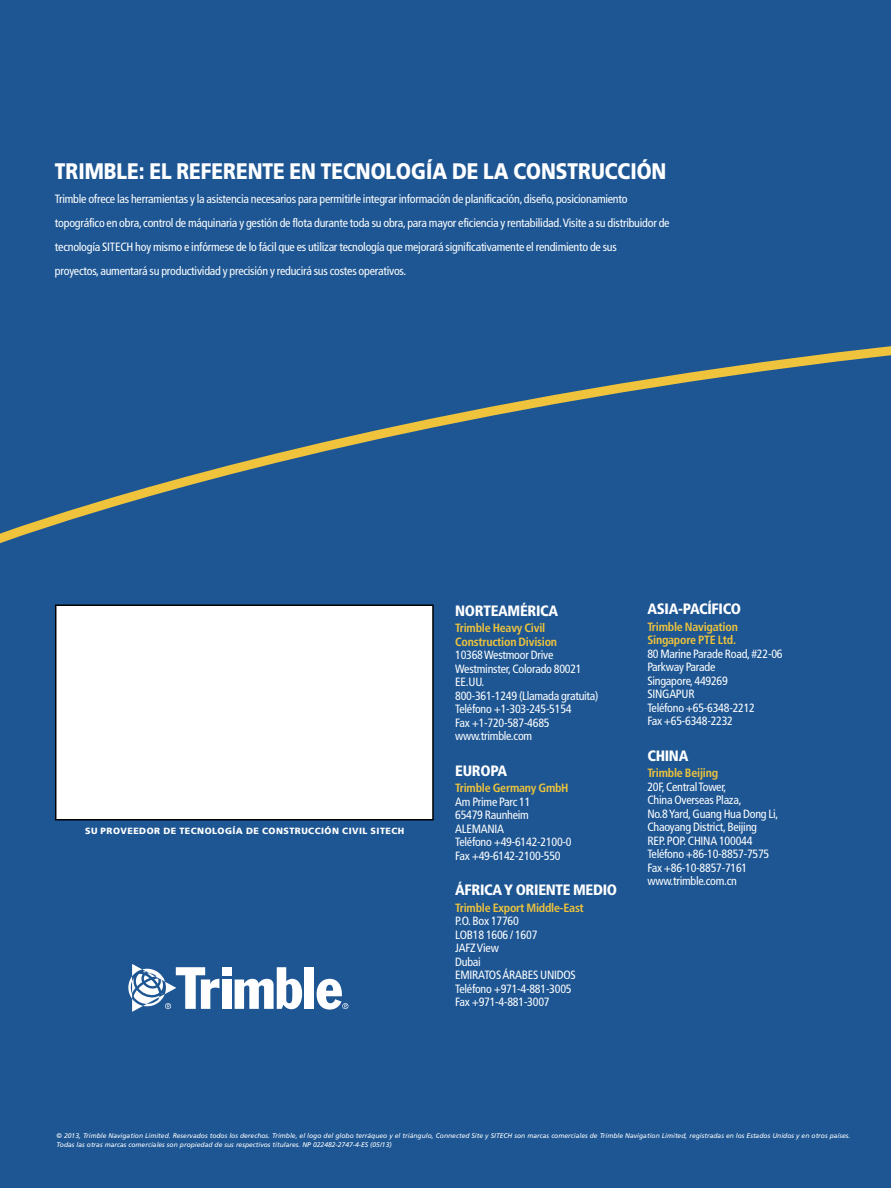
<style>
.page{position:relative;width:891px;height:1188px;background:#1d5693}
.page>*{position:absolute;margin:0;border:0;box-sizing:border-box;transform-origin:0 0}
.t1{font:900 22.5px "Frutiger LT Std";color:#fff;scale:.85 1}
.t2{font:900 condensed 15px "Frutiger LT Std";letter-spacing:-.02em;color:#fff}
.t3{font:condensed 12px/13.5px "Frutiger LT Std";letter-spacing:-.02em;color:#fff}
.t4{font:700 condensed 12px/13.5px "Frutiger LT Std";letter-spacing:-.02em;color:#efc33b}
.t5{font:900 9px "Frutiger LT Std";letter-spacing:.05em;color:#fff}
.t6{font:italic 6.75px/9px "Frutiger LT Std";color:#fff}
</style>
<div class="page">
<div style="left:56px;top:605px;width:377px;height:215px;background:#fff"></div>
<div style="left:55px;top:604px;width:379px;height:216px;border:2px solid #000"></div>
<div style="left:222px;top:980px;width:9px;height:29px;background:#fff"></div>
<svg style="left:235px;top:967px;width:67px;height:42px"></svg>
<div style="left:305px;top:967px;width:9px;height:42px;background:#fff"></div>
<div style="left:222px;top:967px;width:9px;height:8px;background:#fff"></div>
<svg style="left:317px;top:979px;width:31px;height:31px"></svg>
<svg style="left:128px;top:964px;width:91px;height:48px"></svg>
<svg style="left:0;top:346px;width:891px;height:198px"></svg>
<h1 class="t1" style="left:55px;top:158px;width:721px">TRIMBLE: EL REFERENTE EN TECNOLOGÍA DE LA CONSTRUCCIÓN</h1>
<p class="t3" style="left:55px;top:187px;width:616px;line-height:24px">Trimble ofrece las herramientas y la asistencia necesarios para permitirle integrar información de planificación, diseño, posicionamiento topográfico en obra, control de máquinaria y gestión de flota durante toda su obra, para mayor eficiencia y rentabilidad. Visite a su distribuidor de tecnología SITECH hoy mismo e infórmese de lo fácil que es utilizar tecnología que mejorará significativamente el rendimiento de sus<br>proyectos, aumentará su productividad y precisión y reducirá sus costes operativos.</p>
<p class="t5" style="left:85px;top:825px;width:321px">SU PROVEEDOR DE TECNOLOGÍA DE CONSTRUCCIÓN CIVIL SITECH</p>
<p class="t2" style="left:455px;top:602px;width:105px">NORTEAMÉRICA</p>
<p class="t4" style="left:455px;top:622px;width:103px">Trimble Heavy Civil<br>Construction Division</p>
<p class="t3" style="left:455px;top:649px;width:145px">10368 Westmoor Drive<br>Westminster, Colorado 80021<br>EE.UU.<br>800-361-1249 (Llamada gratuita)<br>Teléfono +1-303-245-5154<br>Fax +1-720-587-4685 www.trimble.com</p>
<p class="t2" style="left:455px;top:761px;width:54px">EUROPA</p>
<p class="t4" style="left:455px;top:781px;width:115px">Trimble Germany GmbH</p>
<p class="t3" style="left:455px;top:795px;width:118px">Am Prime Parc 11<br>65479 Raunheim<br>ALEMANIA<br>Teléfono +49-6142-2100-0<br>Fax +49-6142-2100-550</p>
<p class="t2" style="left:455px;top:881px;width:163px">ÁFRICA Y ORIENTE MEDIO</p>
<p class="t4" style="left:455px;top:901px;width:130px">Trimble Export Middle-East</p>
<p class="t3" style="left:455px;top:914px;width:122px">P.O. Box 17760<br>LOB18 1606 / 1607<br>JAFZ View<br>Dubai<br>EMIRATOS ÁRABES UNIDOS<br>Teléfono +971-4-881-3005<br>Fax +971-4-881-3007</p>
<p class="t2" style="left:647px;top:600px;width:95px">ASIA-PACÍFICO</p>
<p class="t4" style="left:647px;top:620px;width:92px">Trimble Navigation<br>Singapore PTE Ltd.</p>
<p class="t3" style="left:647px;top:647px;width:137px">80 Marine Parade Road, #22-06<br>Parkway Parade<br>Singapore, 449269<br>SINGAPUR<br>Teléfono +65-6348-2212<br>Fax +65-6348-2232</p>
<p class="t2" style="left:647px;top:746px;width:43px">CHINA</p>
<p class="t4" style="left:647px;top:766px;width:72px">Trimble Beijing</p>
<p class="t3" style="left:647px;top:780px;width:133px">20F, Central Tower,<br>China Overseas Plaza,<br>No.8 Yard, Guang Hua Dong Li,<br>Chaoyang District, Beijing<br>REP. POP. CHINA 100044<br>Teléfono +86-10-8857-7575<br>Fax +86-10-8857-7161 www.trimble.com.cn</p>
<p class="t6" style="left:57px;top:1131px;width:795px">© 2013, Trimble Navigation Limited. Reservados todos los derechos. Trimble, el logo del globo terráqueo y el triángulo, Connected Site y SITECH son marcas comerciales de Trimble Navigation Limited, registradas en los Estados Unidos y en otros países.<br>Todas las otras marcas comerciales son propiedad de sus respectivos titulares. NP 022482-2747-4-ES (05/13)</p>
</div>
